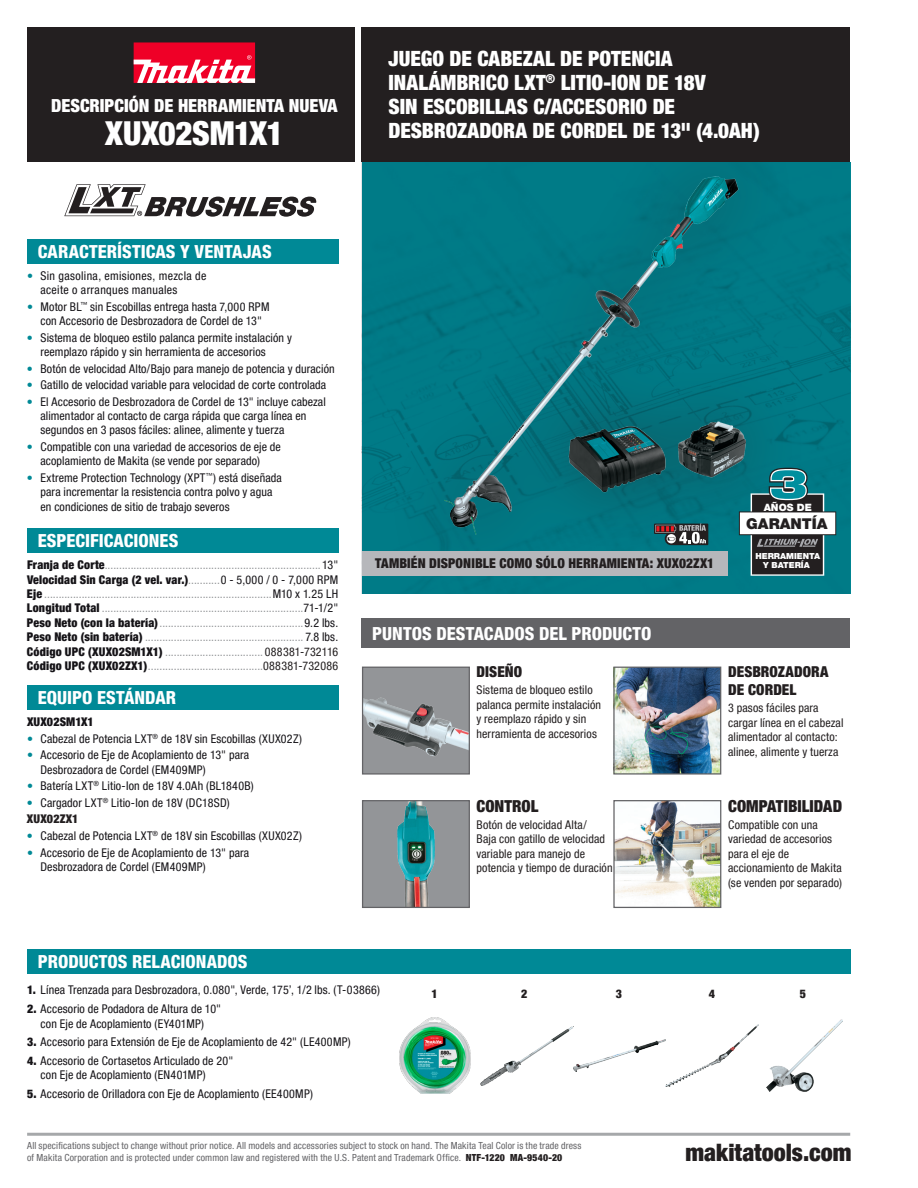
<style>
.page{position:relative;width:918px;height:1188px;background:#fff}
.page>*{position:absolute;margin:0;border:0;box-sizing:border-box;transform-origin:0 0}
.t1{font:900 condensed 33px "Helvetica Neue LT Pro";letter-spacing:-.01em;color:#fff}
.t2{font:900 condensed 24px "Helvetica Neue LT Pro";color:#231f20}
.t3{font:900 condensed 21px/24px "Helvetica Neue LT Pro";color:#fff}
.t4{font:800 condensed 18px "Helvetica Neue LT Pro";color:#fff}
.t5{font:900 condensed 18px "Helvetica Neue LT Pro";color:#fff}
.t6{font:900 condensed 16.5px "Helvetica Neue LT Pro";letter-spacing:.005em;color:#231f20}
.t7{font:900 condensed 15px/18px "Helvetica Neue LT Pro";letter-spacing:.005em;color:#231f20}
.t8{font:900 15px "Helvetica Neue";color:#231f20}
.t9{font:900 condensed 13.5px "Helvetica Neue LT Pro";letter-spacing:.01em;color:#231f20}
.t10{font:condensed 12px/14.4px "Helvetica Neue LT Pro";letter-spacing:.01em;color:#151317}
.t11{font:condensed 12px/14.4px "Helvetica Neue LT Pro";letter-spacing:.015em;color:#939598;text-align:justify}
.t12{font:condensed 12px/14.4px "Helvetica Neue LT Pro";letter-spacing:.01em;color:#231f20}
.t13{font:condensed 12px/14.4px "Helvetica Neue LT Pro";letter-spacing:.03em;color:#151317}
.t14{font:900 condensed 12px "Helvetica Neue LT Pro";letter-spacing:.01em;color:#151317}
.t15{font:900 condensed 12px "Helvetica Neue LT Pro";color:#231f20}
.t16{font:900 10.2px "Helvetica Neue";color:#fff}
.t17{font:condensed 9.75px/11.7px "Helvetica Neue LT Pro";letter-spacing:.015em;color:#636366}
.t18{font:900 8.4px/9px "Helvetica Neue";color:#fff;text-align:center}
.s1{color:#008996}
.s2{font-weight:900;color:#151317}
.s3{color:#151317}
.s4{color:#231f20}
.s5{font-weight:900;color:#231f20}
.s6{font-weight:900}
</style>
<div class="page">
<div style="left:27px;top:27px;width:327px;height:135px;background:#231f20"></div>
<div style="left:361px;top:27px;width:489px;height:135px;background:#231f20"></div>
<div style="left:362px;top:162px;width:488px;height:432px;background:#007b87"></div>
<hr style="left:27px;top:1133px;width:823px;height:3px;background:#939598">
<div style="left:385px;top:110px;width:426px;height:481px;background:#231f20;opacity:.5"></div>
<img style="left:445px;top:176px;width:300px;height:358px">
<img style="left:364px;top:802px;width:104px;height:104px">
<div style="left:362px;top:800px;width:108px;height:108px;border:1px solid #636366"></div>
<img style="left:615px;top:669px;width:104px;height:104px">
<div style="left:613px;top:667px;width:108px;height:108px;border:1px solid #636366"></div>
<img style="left:615px;top:802px;width:104px;height:104px">
<div style="left:613px;top:800px;width:108px;height:108px;border:1px solid #636366"></div>
<img style="left:364px;top:669px;width:104px;height:104px">
<div style="left:362px;top:667px;width:108px;height:108px;border:1px solid #636366"></div>
<img style="left:400px;top:1017px;width:70px;height:76px">
<img style="left:481px;top:1026px;width:92px;height:59px">
<img style="left:573px;top:1039px;width:93px;height:33px">
<img style="left:666px;top:1025px;width:92px;height:62px">
<img style="left:767px;top:1019px;width:75px;height:73px">
<div style="left:361px;top:619px;width:489px;height:29px;background:#636366"></div>
<div style="left:27px;top:949px;width:823px;height:25px;background:#008996"></div>
<div style="left:362px;top:551px;width:366px;height:25px;background:#b6b7bb"></div>
<div style="left:27px;top:239px;width:311px;height:25px;background:#008996"></div>
<div style="left:27px;top:528px;width:311px;height:25px;background:#008996"></div>
<div style="left:27px;top:686px;width:311px;height:24px;background:#008996"></div>
<div style="left:134px;top:42px;width:121px;height:41px;background:#ef0027"></div>
<svg style="left:134px;top:55px;width:121px;height:28px"></svg>
<svg style="left:739px;top:468px;width:97px;height:108px"></svg>
<svg style="left:654px;top:524px;width:54px;height:21px"></svg>
<svg style="left:64px;top:184px;width:253px;height:33px"></svg>
<h3 class="t5" style="left:51px;top:95px;width:288px">DESCRIPCIÓN DE HERRAMIENTA NUEVA</h3>
<h1 class="t1" style="left:105px;top:114px;width:180px">XUX02SM1X1</h1>
<h3 class="t3" style="left:389px;top:46px;width:373px">JUEGO DE CABEZAL DE POTENCIA<br>INALÁMBRICO LXT<sup>®</sup> LITIO-ION DE 18V<br>SIN ESCOBILLAS C/ACCESORIO DE<br>DESBROZADORA DE CORDEL DE 13" (4.0AH)</h3>
<h3 class="t4" style="left:38px;top:240px;width:235px">CARACTERÍSTICAS Y VENTAJAS</h3>
<p class="t13" style="left:40px;top:268px;width:167px;text-indent:-14px"><span class="s1">•</span> Sin gasolina, emisiones, mezcla de aceite o arranques manuales</p>
<p class="t10" style="left:27px;top:299px;width:244px;text-align:center"><span class="s1">•</span> Motor BL<sup>™</sup> sin Escobillas entrega hasta 7,000 RPM con Accesorio de Desbrozadora de Cordel de 13"</p>
<p class="t10" style="left:40px;top:330px;width:253px;text-indent:-14px"><span class="s1">•</span> Sistema de bloqueo estilo palanca permite instalación y reemplazo rápido y sin herramienta de accesorios</p>
<p class="t10" style="left:27px;top:361px;width:309px"><span class="s1">•</span> Botón de velocidad Alto/Bajo para manejo de potencia y duración</p>
<p class="t10" style="left:27px;top:378px;width:301px"><span class="s1">•</span> Gatillo de velocidad variable para velocidad de corte controlada</p>
<p class="t10" style="left:40px;top:394px;width:287px;text-indent:-14px"><span class="s1">•</span> El Accesorio de Desbrozadora de Cordel de 13" incluye cabezal alimentador al contacto de carga rápida que carga línea en segundos en 3 pasos fáciles: alinee, alimente y tuerza</p>
<p class="t10" style="left:40px;top:439px;width:242px;text-indent:-14px"><span class="s1">•</span> Compatible con una variedad de accesorios de eje de acoplamiento de Makita (se vende por separado)</p>
<p class="t10" style="left:41px;top:470px;width:243px;text-indent:-14px"><span class="s1">•</span> Extreme Protection Technology (XPT<sup>™</sup>) está diseñada para incrementar la resistencia contra polvo y agua en condiciones de sitio de trabajo severos</p>
<h3 class="t4" style="left:38px;top:530px;width:142px">ESPECIFICACIONES</h3>
<p class="t11" style="left:27px;top:558px;width:313px"><span class="s2">Franja de Corte</span>........................................................................... <span class="s3">13" </span><span class="s2">Velocidad Sin Carga (2 vel. var.)</span>...........<span class="s3">0 - 5,000 / 0 - 7,000 RPM </span><span class="s2">Eje</span> ...............................................................................<span class="s3">M10 x 1.25 LH </span><span class="s2">Longitud Total</span> ......................................................................<span class="s3">71-1/2" </span><span class="s2">Peso Neto (con la batería)</span>..................................................<span class="s3">9.2 lbs.<br></span><span class="s2">Peso Neto (sin batería)</span> ....................................................... <span class="s3">7.8 lbs.<br></span><span class="s2">Código UPC (XUX02SM1X1)</span> .................................. <span class="s4">088381-732116<br></span><span class="s2">Código UPC (XUX02ZX1)</span>........................................<span class="s4">088381-732086</span></p>
<h3 class="t4" style="left:38px;top:687px;width:140px">EQUIPO ESTÁNDAR</h3>
<p class="t14" style="left:27px;top:715px;width:68px">XUX02SM1X1</p>
<p class="t10" style="left:27px;top:731px;width:277px"><span class="s1">•</span> Cabezal de Potencia LXT<sup>®</sup> de 18V sin Escobillas (XUX02Z)</p>
<p class="t10" style="left:41px;top:748px;width:210px;text-indent:-14px"><span class="s1">•</span> Accesorio de Eje de Acoplamiento de 13" para<br>Desbrozadora de Cordel (EM409MP)</p>
<p class="t10" style="left:27px;top:779px;width:228px"><span class="s1">•</span> Batería LXT<sup>®</sup> Litio-Ion de 18V 4.0Ah (BL1840B)</p>
<p class="t10" style="left:27px;top:794px;width:204px;line-height:16.5px"><span class="s1">•</span> Cargador LXT<sup>®</sup> Litio-Ion de 18V (DC18SD)<br><span class="s5">XUX02ZX1</span></p>
<p class="t10" style="left:27px;top:828px;width:277px"><span class="s1">•</span> Cabezal de Potencia LXT<sup>®</sup> de 18V sin Escobillas (XUX02Z)</p>
<p class="t10" style="left:41px;top:845px;width:210px;text-indent:-14px"><span class="s1">•</span> Accesorio de Eje de Acoplamiento de 13" para<br>Desbrozadora de Cordel (EM409MP)</p>
<p class="t9" style="left:375px;top:555px;width:340px">TAMBIÉN DISPONIBLE COMO SÓLO HERRAMIENTA: XUX02ZX1</p>
<p class="t16" style="left:764px;top:501px;width:50px">AÑOS DE</p>
<p class="t8" style="left:746px;top:515px;width:83px">GARANTÍA</p>
<p class="t18" style="left:755px;top:551px;width:66px">HERRAMIENTA<br>Y BATERÍA</p>
<h3 class="t4" style="left:372px;top:622px;width:281px">PUNTOS DESTACADOS DEL PRODUCTO</h3>
<p class="t7" style="left:477px;top:663px;width:47px">DISEÑO</p>
<p class="t12" style="left:477px;top:683px;width:126px">Sistema de bloqueo estilo palanca permite instalación y reemplazo rápido y sin herramienta de accesorios</p>
<h3 class="t6" style="left:477px;top:796px;width:63px">CONTROL</h3>
<p class="t12" style="left:477px;top:817px;width:138px">Botón de velocidad Alta/<br>Baja con gatillo de velocidad variable para manejo de potencia y tiempo de duración</p>
<p class="t7" style="left:728px;top:663px;width:102px">DESBROZADORA<br>DE CORDEL</p>
<p class="t12" style="left:728px;top:701px;width:117px">3 pasos fáciles para cargar línea en el cabezal alimentador al contacto: alinee, alimente y tuerza</p>
<h3 class="t6" style="left:728px;top:796px;width:116px">COMPATIBILIDAD</h3>
<p class="t12" style="left:728px;top:817px;width:115px">Compatible con una variedad de accesorios para el eje de accionamiento de Makita (se venden por separado)</p>
<h3 class="t4" style="left:38px;top:951px;width:211px">PRODUCTOS RELACIONADOS</h3>
<p class="t10" style="left:27px;top:983px;width:354px"><span class="s6">1.</span> Línea Trenzada para Desbrozadora, 0.080", Verde, 175’, 1/2 lbs. (T-03866)</p>
<p class="t10" style="left:27px;top:1002px;width:196px;text-align:center"><span class="s6">2.</span> Accesorio de Podadora de Altura de 10" con Eje de Acoplamiento (EY401MP)</p>
<p class="t10" style="left:27px;top:1035px;width:325px"><span class="s6">3.</span> Accesorio para Extensión de Eje de Acoplamiento de 42" (LE400MP)</p>
<p class="t10" style="left:41px;top:1053px;width:194px;text-indent:-14px"><span class="s6">4.</span> Accesorio de Cortasetos Articulado de 20" con Eje de Acoplamiento (EN401MP)</p>
<p class="t10" style="left:27px;top:1087px;width:287px"><span class="s6">5.</span> Accesorio de Orilladora con Eje de Acoplamiento (EE400MP)</p>
<p class="t15" style="left:432px;top:987px;width:8px">1</p>
<p class="t15" style="left:521px;top:987px;width:8px">2</p>
<p class="t15" style="left:616px;top:987px;width:8px">3</p>
<p class="t15" style="left:709px;top:987px;width:8px">4</p>
<p class="t15" style="left:800px;top:987px;width:8px">5</p>
<p class="t17" style="left:27px;top:1140px;width:556px">All specifications subject to change without prior notice. All models and accessories subject to stock on hand. The Makita Teal Color is the trade dress of Makita Corporation and is protected under common law and registered with the U.S. Patent and Trademark Office. <span class="s5">NTF-1220 MA-9540-20</span></p>
<h2 class="t2" style="left:685px;top:1138px;width:167px">makitatools.com</h2>
</div>
